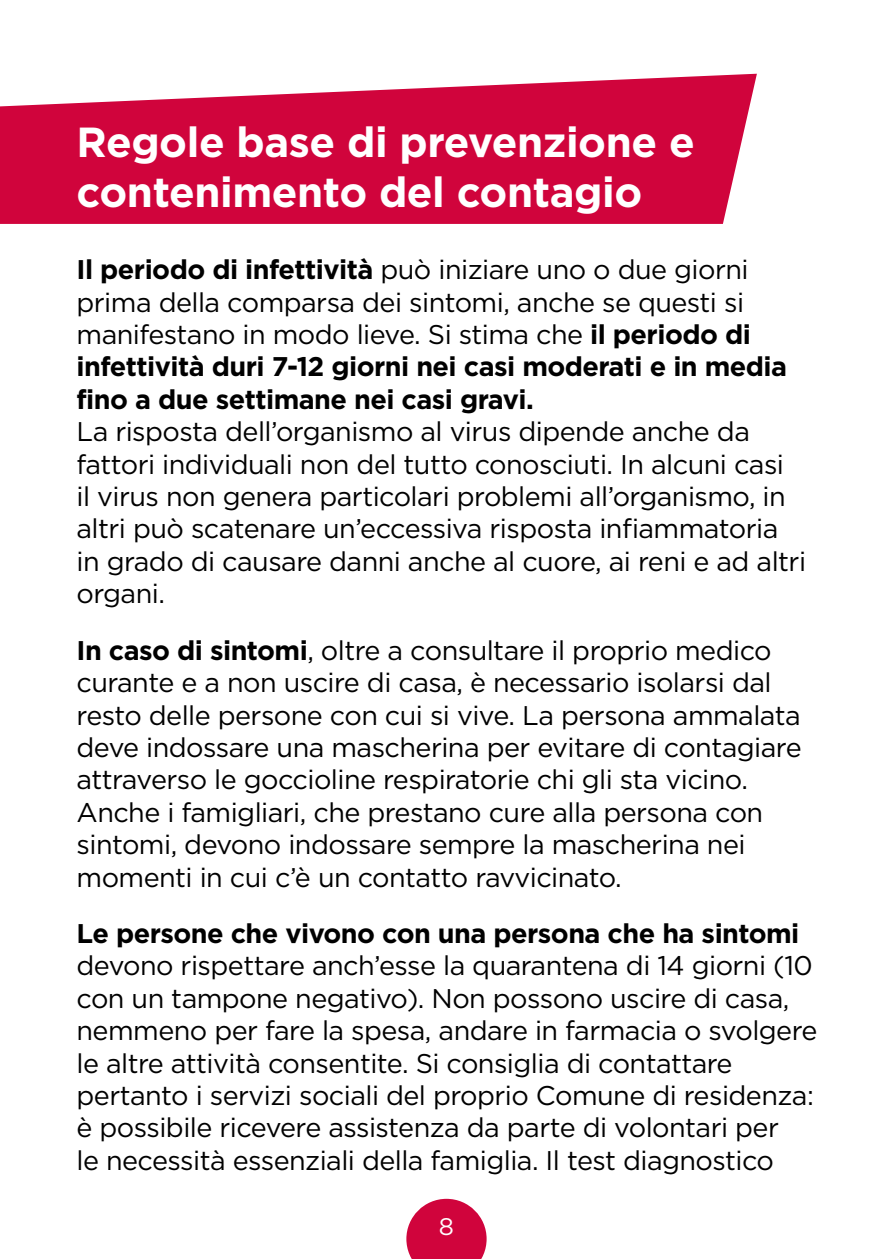
<style>
.page{position:relative;width:893px;height:1259px;background:#fff}
.page>*{position:absolute;margin:0;border:0;box-sizing:border-box;transform-origin:0 0}
.t1{font:700 42px/50.4px "Gotham";letter-spacing:-.01em;color:#fff}
.t2{font:27px/32.4px "Gotham";letter-spacing:-.02em;color:#000}
.t3{font:700 27px/32.4px "Gotham";letter-spacing:-.02em;color:#000}
.t4{font:24px "Gotham";color:#fff}
.s1{font-weight:400}
.s2{font-weight:700}
</style>
<div class="page">
<svg style="left:406px;top:1198px;width:81px;height:61px"></svg>
<svg style="left:0;top:74px;width:757px;height:150px;background:#d62455"></svg>
<h1 class="t1" style="left:77px;top:116px;width:620px">Regole base di prevenzione e contenimento del contagio</h1>
<p class="t3" style="left:77px;top:253px;width:712px">Il periodo di infettività <span class="s1">può iniziare uno o due giorni prima della comparsa dei sintomi, anche se questi si manifestano in modo lieve. Si stima che</span> il periodo di infettività duri 7-12 giorni nei casi moderati e in media fino a due settimane nei casi gravi.</p>
<p class="t2" style="left:77px;top:415px;width:731px">La risposta dell’organismo al virus dipende anche da fattori individuali non del tutto conosciuti. In alcuni casi<br>il virus non genera particolari problemi all’organismo, in altri può scatenare un’eccessiva risposta infiammatoria in grado di causare danni anche al cuore, ai reni e ad altri organi.</p>
<p class="t2" style="left:77px;top:633px;width:727px"><span class="s2">In caso di sintomi</span>, oltre a consultare il proprio medico curante e a non uscire di casa, è necessario isolarsi dal resto delle persone con cui si vive. La persona ammalata deve indossare una mascherina per evitare di contagiare attraverso le goccioline respiratorie chi gli sta vicino.<br>Anche i famigliari, che prestano cure alla persona con sintomi, devono indossare sempre la mascherina nei momenti in cui c’è un contatto ravvicinato.</p>
<p class="t3" style="left:77px;top:916px;width:724px">Le persone che vivono con una persona che ha sintomi</p>
<p class="t2" style="left:77px;top:949px;width:742px">devono rispettare anch’esse la quarantena di 14 giorni (10 con un tampone negativo). Non possono uscire di casa, nemmeno per fare la spesa, andare in farmacia o svolgere le altre attività consentite. Si consiglia di contattare pertanto i servizi sociali del proprio Comune di residenza: è possibile ricevere assistenza da parte di volontari per<br>le necessità essenziali della famiglia. Il test diagnostico</p>
<p class="t4" style="left:439px;top:1210px;width:17px">8</p>
</div>
